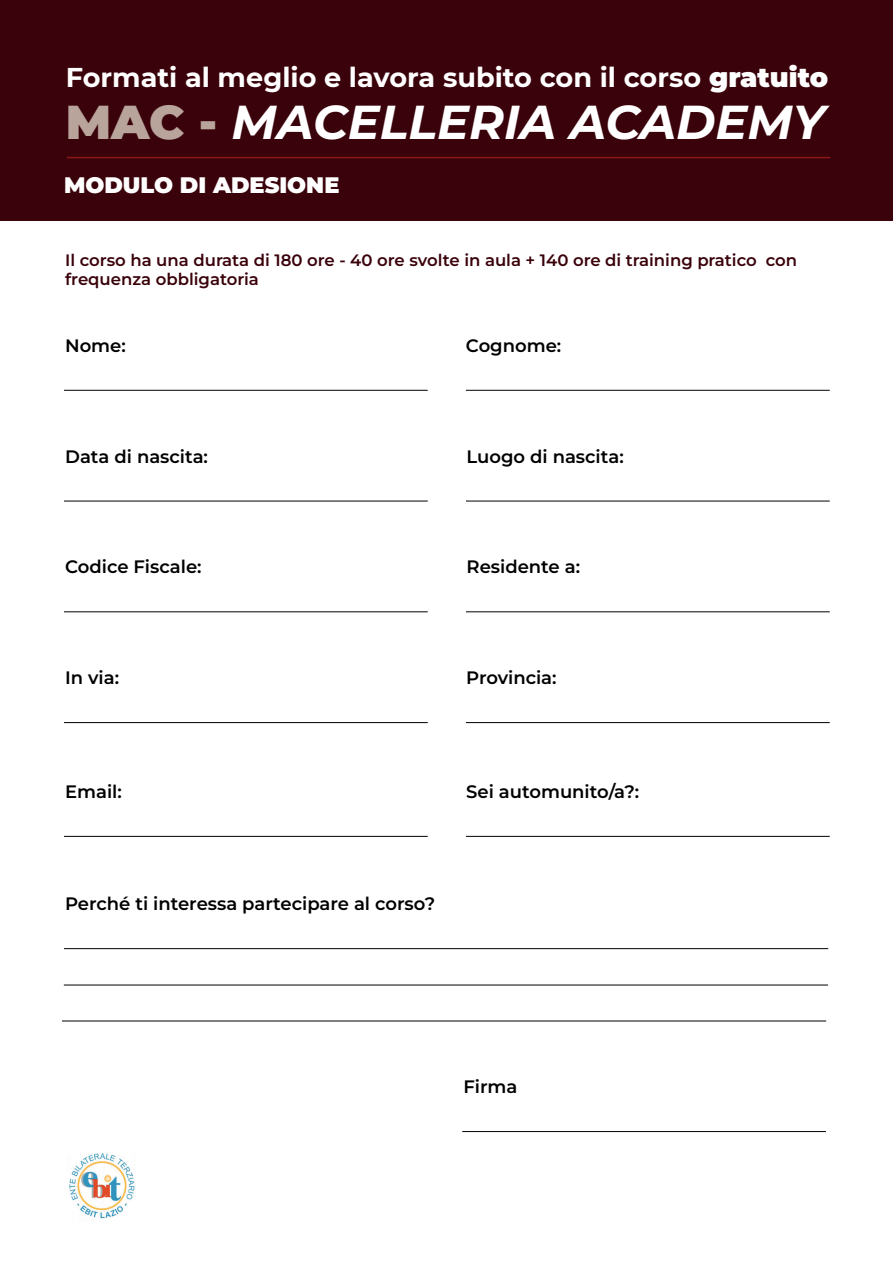
<style>
.page{position:relative;width:893px;height:1263px;background:#fff}
.page>*{position:absolute;margin:0;border:0;box-sizing:border-box;transform-origin:0 0}
.t1{font:italic 700 47.55px "Montserrat";color:#fff}
.t2{font:700 27.15px "Montserrat";color:#fff}
.t3{font:900 22.35px "Montserrat";color:#fff}
.t4{font:600 18px "Montserrat";color:#000001}
.t5{font:600 16.5px/19.8px "Montserrat";color:#3a020a}
.s1{font-weight:900}
.s2{font-weight:900;font-style:normal;color:#b9a49c}
</style>
<div class="page">
<div style="left:0;top:0;width:893px;height:221px;background:#3a020a"></div>
<hr style="left:67px;top:157px;width:763px;height:1px;background:#8d171a">
<hr style="left:64px;top:390px;width:364px;height:1px;background:#000001">
<hr style="left:64px;top:501px;width:364px;height:1px;background:#000001">
<hr style="left:64px;top:611px;width:364px;height:1px;background:#000001">
<hr style="left:64px;top:722px;width:364px;height:1px;background:#000001">
<hr style="left:466px;top:390px;width:364px;height:1px;background:#000001">
<hr style="left:466px;top:501px;width:364px;height:1px;background:#000001">
<hr style="left:466px;top:611px;width:364px;height:1px;background:#000001">
<hr style="left:466px;top:722px;width:364px;height:1px;background:#000001">
<hr style="left:64px;top:836px;width:364px;height:1px;background:#000001">
<hr style="left:466px;top:836px;width:364px;height:1px;background:#000001">
<hr style="left:64px;top:948px;width:764px;height:1px;background:#000001">
<hr style="left:64px;top:985px;width:764px;height:1px;background:#000001">
<hr style="left:62px;top:1021px;width:764px;height:1px;background:#000001">
<hr style="left:462px;top:1131px;width:364px;height:1px;background:#000001">
<img style="left:69px;top:1153px;width:66px;height:66px">
<h2 class="t2" style="left:66px;top:58px;width:764px">Formati al meglio e lavora subito con il corso <span class="s1">gratuito</span></h2>
<h1 class="t1" style="left:66px;top:90px;width:761px"><span class="s2">MAC -</span> MACELLERIA ACADEMY</h1>
<p class="t3" style="left:64px;top:171px;width:277px">MODULO DI ADESIONE</p>
<p class="t5" style="left:65px;top:249px;width:734px">Il corso ha una durata di 180 ore - 40 ore svolte in aula + 140 ore di training pratico con frequenza obbligatoria</p>
<p class="t4" style="left:65px;top:334px;width:62px">Nome:</p>
<p class="t4" style="left:466px;top:334px;width:97px">Cognome:</p>
<p class="t4" style="left:65px;top:444px;width:144px">Data di nascita:</p>
<p class="t4" style="left:467px;top:444px;width:159px">Luogo di nascita:</p>
<p class="t4" style="left:65px;top:555px;width:138px">Codice Fiscale:</p>
<p class="t4" style="left:467px;top:555px;width:115px">Residente a:</p>
<p class="t4" style="left:65px;top:666px;width:55px">In via:</p>
<p class="t4" style="left:466px;top:666px;width:92px">Provincia:</p>
<p class="t4" style="left:65px;top:780px;width:58px">Email:</p>
<p class="t4" style="left:466px;top:780px;width:174px">Sei automunito/a?:</p>
<p class="t4" style="left:65px;top:892px;width:372px">Perché ti interessa partecipare al corso?</p>
<p class="t4" style="left:463px;top:1075px;width:56px">Firma</p>
</div>
